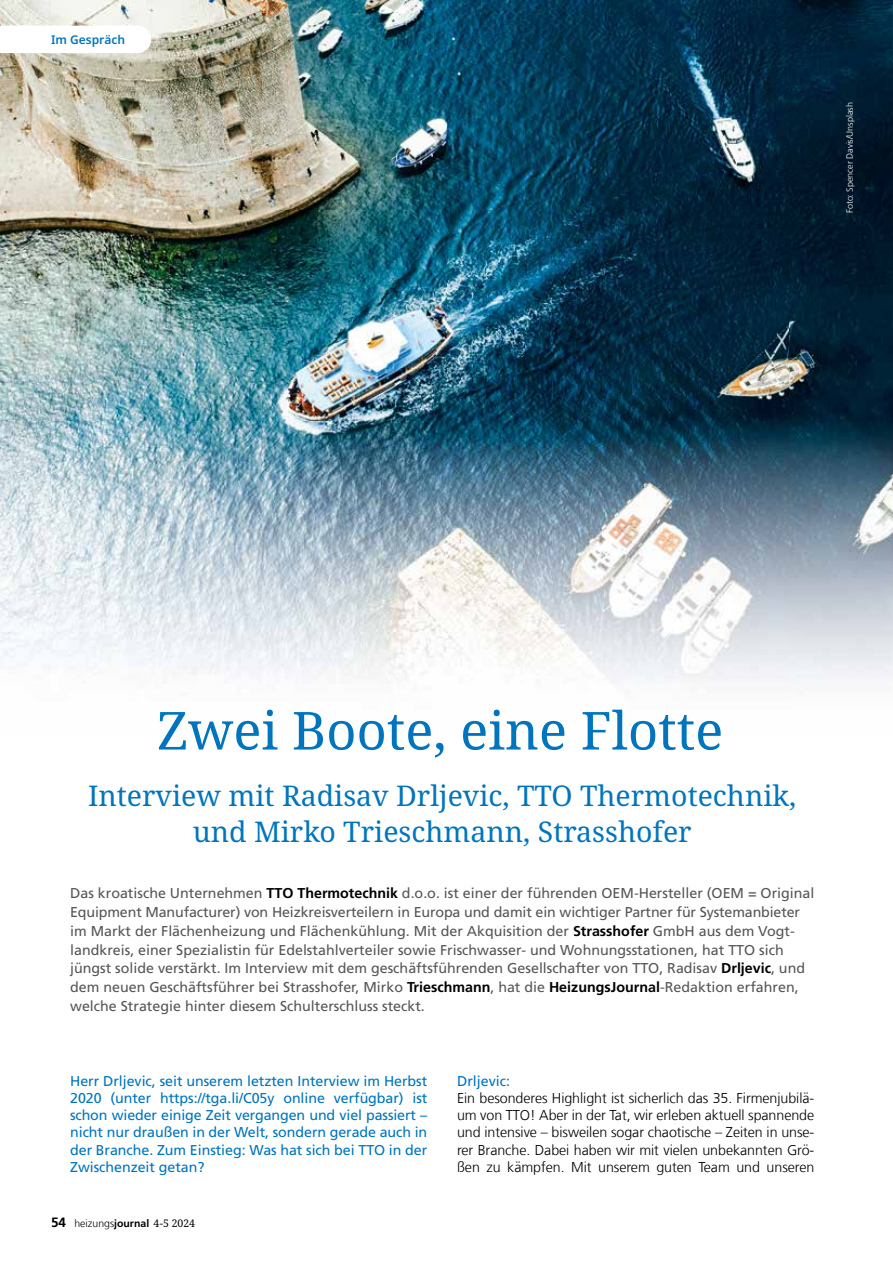
<style>
.page{position:relative;width:893px;height:1263px;background:#fff}
.page>*{position:absolute;margin:0;border:0;box-sizing:border-box;transform-origin:0 0}
.t1{font:52.5px "Noto Serif";color:#0075be}
.t2{font:28.5px/36px "Noto Serif";color:#0075be;text-align:center}
.t3{font:14.25px/18.8px "Frutiger LT Com";color:#565656}
.t4{font:14.25px/17.2px "Frutiger LT Com";letter-spacing:-.005em;color:#0075be;text-align:justify}
.t5{font:300 14.25px/17.2px "Frutiger LT Com";letter-spacing:-.005em;color:#000;text-align:justify}
.t6{font:600 12px "Noto Sans";color:#0075be}
.t7{font:300 10.5px "Frutiger LT Com";color:#000}
.t8{font:300 9px "Frutiger LT Com";letter-spacing:-.005em;color:#fff}
.s1{font-weight:700;color:#000}
.s2{font-weight:700;font-size:13.5px}
.s3{font-weight:700}
.s4{font-family:"Noto Serif";font-weight:400}
</style>
<div class="page">
<img style="left:0;top:0;width:893px;height:684px">
<svg style="left:0;top:26px;width:151px;height:27px"></svg>
<p class="t6" style="left:51px;top:31px;width:76px">Im Gespräch</p>
<p class="t8" style="left:845px;top:213px;width:113px;rotate:-90deg">Foto: Spencer Davis/Unsplash</p>
<h1 class="t1" style="left:157px;top:694px;width:568px">Zwei Boote, eine Flotte</h1>
<h2 class="t2" style="left:88px;top:777px;width:710px">Interview mit Radisav Drljevic, TTO Thermotechnik, und Mirko Trieschmann, Strasshofer</h2>
<p class="t3" style="left:70px;top:884px;width:746px">Das kroatische Unternehmen <span class="s1">TTO Thermotechnik</span> d.o.o. ist einer der führenden OEM-Hersteller (OEM = Original Equipment Manufacturer) von Heizkreisverteilern in Europa und damit ein wichtiger Partner für Systemanbieter im Markt der Flächenheizung und Flächenkühlung. Mit der Akquisition der <span class="s1">Strasshofer</span> GmbH aus dem Vogt&shy;landkreis, einer Spezialistin für Edelstahlverteiler sowie Frischwasser- und Wohnungsstationen, hat TTO sich jüngst solide verstärkt. Im Interview mit dem geschäftsführenden Gesellschafter von TTO, Radisav <span class="s1">Drljevic</span>, und dem neuen Geschäftsführer bei Strasshofer, Mirko <span class="s1">Trieschmann</span>, hat die <span class="s1">HeizungsJournal</span>-Redaktion erfahren, welche Strategie hinter diesem Schulterschluss steckt.</p>
<p class="t4" style="left:70px;top:1072px;width:359px">Herr Drljevic, seit unserem letzten Interview im Herbst 2020 (unter https://tga.li/C05y online verfügbar) ist schon wieder einige Zeit vergangen und viel passiert – nicht nur draußen in der Welt, sondern gerade auch in der Branche. Zum Einstieg: Was hat sich bei TTO in der Zwischenzeit getan?</p>
<p class="t4" style="left:457px;top:1072px;width:55px">Drljevic:</p>
<p class="t5" style="left:457px;top:1089px;width:359px">Ein besonderes Highlight ist sicherlich das 35. Firmenjubilä&shy;um von TTO! Aber in der Tat, wir erleben aktuell spannende und intensive – bisweilen sogar chaotische – Zeiten in unse&shy;rer Branche. Dabei haben wir mit vielen unbekannten Grö&shy;ßen zu kämpfen. Mit unserem guten Team und unseren</p>
<p class="t7" style="left:51px;top:1217px;width:146px"><span class="s2">54</span> heizungs<span class="s3">journal</span> <span class="s4">4-5 2024</span></p>
</div>
